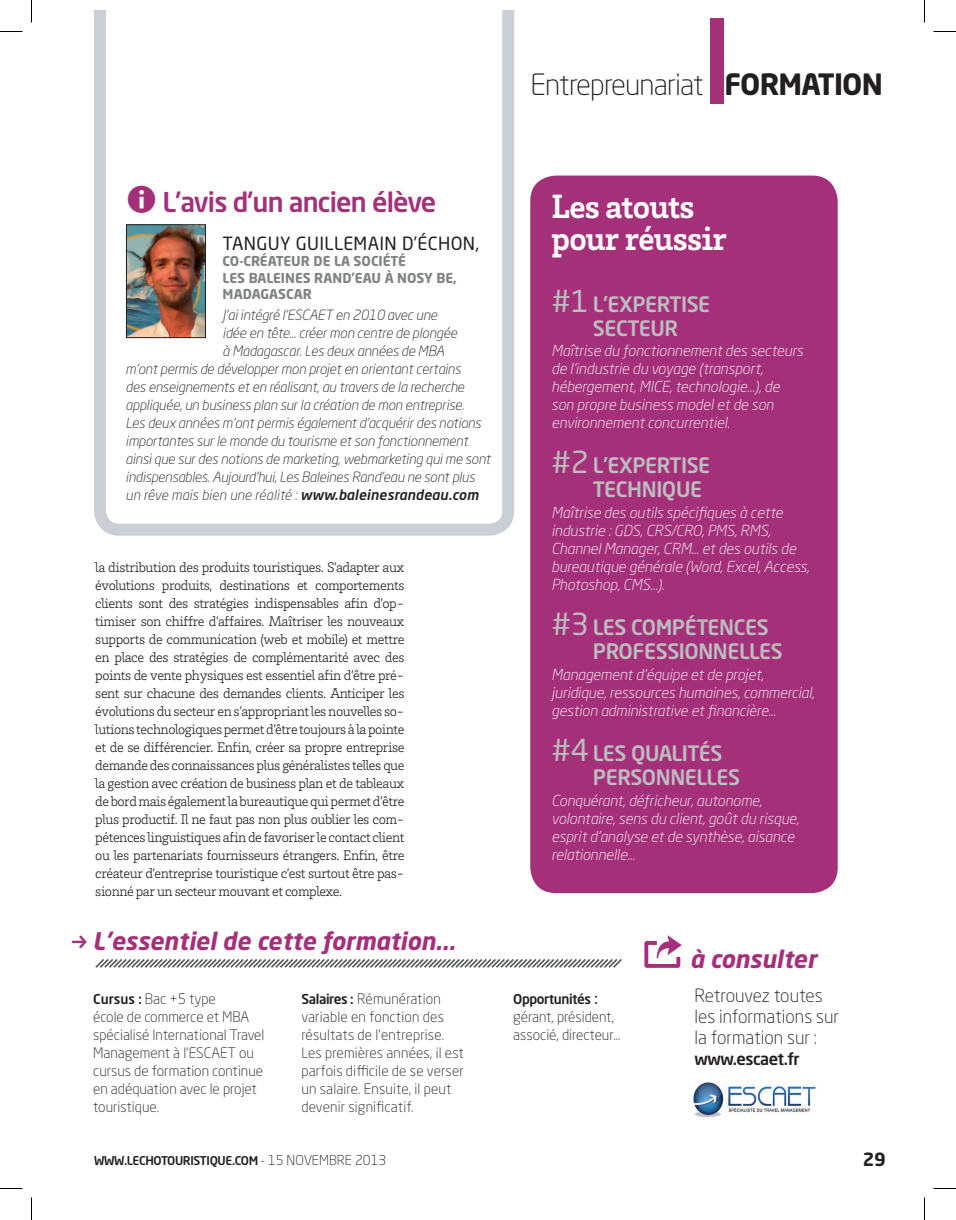
<style>
.page{position:relative;width:956px;height:1220px;background:#fff}
.page>*{position:absolute;margin:0;border:0;box-sizing:border-box;transform-origin:0 0}
.t1{font:54px "Modern Pictograms";color:#a5307a}
.t2{font:700 34.5px/31.5px "Brix Slab";letter-spacing:-.02em;color:#fff}
.t3{font:300 29.1px "Neo Sans Std";letter-spacing:-.03em;color:#231f20}
.t4{font:500 27px "Neo Sans Std";letter-spacing:-.03em;color:#a5307a}
.t5{font:italic 700 24px "Neo Sans Std";color:#a5307a}
.t6{font:500 21px/24px "Neo Sans Std";letter-spacing:-.02em;color:#bcbdc0}
.t7{font:300 18px/21px "Neo Sans Std";color:#231f20}
.t8{font:18px "Neo Sans Std";letter-spacing:.02em;color:#231f20}
.t9{font:700 18px "Neo Sans Std";color:#231f20}
.t10{font:500 16.5px "Neo Sans Std";color:#231f20}
.t11{font:italic 300 15px/18px "Neo Sans Std";color:#fff}
.t12{font:300 14.25px/18px "Brix Slab";letter-spacing:-.03em;color:#231f20;text-align:justify}
.t13{font:300 14.25px/18px "Neo Sans Std";color:#231f20}
.t14{font:italic 300 13.95px "Neo Sans Std";letter-spacing:-.01em;color:#231f20}
.t15{font:italic 300 13.95px "Neo Sans Std";letter-spacing:.01em;color:#231f20}
.t16{font:700 13.5px/16.2px "Neo Sans Std";color:#808285}
.t17{font:500 13.5px "Neo Sans Std";color:#231f20}
.t18{font:500 12px "Neo Sans Std";letter-spacing:-.03em;color:#231f20}
.s1{font-family:"Modern Pictograms";font-weight:400;font-size:42px}
.s2{font-weight:500}
.s3{font-weight:700}
.s4{font-weight:400;font-size:30px}
.s5{font-weight:500;font-size:13.5px}
.s6{font-family:"Times";font-weight:400;font-size:18px}
.s7{font-weight:300;font-size:13.5px}
</style>
<div class="page">
<svg style="left:94px;top:10px;width:420px;height:526px"></svg>
<img style="left:128px;top:227px;width:76px;height:109px">
<div style="left:126px;top:225px;width:80px;height:113px;border:1px solid #231f20"></div>
<div style="left:530px;top:176px;width:308px;height:717px;background:#a5307a;border-radius:26px"></div>
<div style="left:710px;top:18px;width:13px;height:86px;background:#a5307a"></div>
<img style="left:693px;top:1082px;width:123px;height:36px">
<svg style="left:95px;top:959px;width:527px;height:9px"></svg>
<svg style="left:0;top:31px;width:22px;height:1px"></svg>
<svg style="left:933px;top:31px;width:23px;height:1px"></svg>
<svg style="left:0;top:1188px;width:22px;height:1px"></svg>
<svg style="left:933px;top:1188px;width:23px;height:1px"></svg>
<svg style="left:31px;top:0;width:1px;height:22px"></svg>
<svg style="left:31px;top:1197px;width:1px;height:23px"></svg>
<svg style="left:924px;top:0;width:1px;height:22px"></svg>
<svg style="left:924px;top:1197px;width:1px;height:23px"></svg>
<h3 class="t4" style="left:126px;top:185px;width:312px"><span class="s1">=</span> L’AVIS D’UN ANCIEN ÉLÈVE</h3>
<p class="t8" style="left:223px;top:232px;width:258px">TANGUY GUILLEMAIN D’ÉCHON,</p>
<p class="t16" style="left:223px;top:253px;width:236px">CO-CRÉATEUR DE LA SOCIÉTÉ<br>LES BALEINES RAND’EAU À NOSY BE,<br>MADAGASCAR</p>
<p class="t14" style="left:223px;top:306px;width:216px">J’ai intégré l’ESCAET en 2010 avec une</p>
<p class="t14" style="left:223px;top:324px;width:236px">idée en tête... créer mon centre de plongée</p>
<p class="t14" style="left:223px;top:342px;width:223px">à Madagascar. Les deux années de MBA</p>
<p class="t14" style="left:126px;top:360px;width:337px">m’ont permis de développer mon projet en orientant certains</p>
<p class="t14" style="left:126px;top:378px;width:340px">des enseignements et en réalisant, au travers de la recherche</p>
<p class="t14" style="left:126px;top:396px;width:340px">appliquée, un business plan sur la création de mon entreprise.</p>
<p class="t14" style="left:126px;top:414px;width:357px">Les deux années m’ont permis également d’acquérir des notions</p>
<p class="t14" style="left:126px;top:432px;width:344px">importantes sur le monde du tourisme et son fonctionnement</p>
<p class="t14" style="left:126px;top:450px;width:366px">ainsi que sur des notions de marketing, webmarketing qui me sont</p>
<p class="t14" style="left:126px;top:468px;width:351px">indispensables. Aujourd’hui, Les Baleines Rand’eau ne sont plus</p>
<p class="t15" style="left:126px;top:486px;width:354px">un rêve mais bien une réalité : <span class="s2">www.baleinesrandeau.com</span></p>
<p class="t12" style="left:95px;top:557px;width:311px">la distribution des produits touristiques. S’adapter aux évolutions produits, destinations et comportements clients sont des stratégies indispensables afin d’op&shy;timiser son chiffre d’affaires. Maîtriser les nouveaux supports de communication (web et mobile) et mettre en place des stratégies de complémentarité avec des points de vente physiques est essentiel afin d’être pré&shy;sent sur chacune des demandes clients. Anticiper les évolutions du secteur en s’appropriant les nouvelles so&shy;lutions technologiques permet d’être toujours à la pointe et de se différencier. Enfin, créer sa propre entreprise demande des connaissances plus généralistes telles que la gestion avec création de business plan et de tableaux de bord mais également la bureautique qui permet d’être plus productif. Il ne faut pas non plus oublier les com&shy;pétences linguistiques afin de favoriser le contact client ou les partenariats fournisseurs étrangers. Enfin, être créateur d’entreprise touristique c’est surtout être pas&shy;sionné par un secteur mouvant et complexe.</p>
<h3 class="t3" style="left:531px;top:67px;width:354px">Entrepreunariat <span class="s3">FORMATION</span></h3>
<h2 class="t2" style="left:551px;top:189px;width:177px">Les atouts pour réussir</h2>
<h3 class="t6" style="left:551px;top:292px;width:160px;text-align:center"><span class="s4">#1</span> L’EXPERTISE<br>SECTEUR</h3>
<p class="t11" style="left:551px;top:341px;width:253px">Maîtrise du fonctionnement des secteurs de l’industrie du voyage (transport, hébergement, MICE, technologie…), de son propre business model et de son environnement concurrentiel.</p>
<h3 class="t6" style="left:593px;top:453px;width:119px;text-indent:-41px"><span class="s4">#2</span> L’EXPERTISE<br>TECHNIQUE</h3>
<p class="t11" style="left:551px;top:503px;width:259px">Maîtrise des outils spécifiques à cette industrie : GDS, CRS/CRO, PMS, RMS, Channel Manager, CRM… et des outils de bureautique générale (Word, Excel, Access, Photoshop, CMS…).</p>
<h3 class="t6" style="left:593px;top:615px;width:189px;text-indent:-41px"><span class="s4">#3</span> LES COMPÉTENCES<br>PROFESSIONNELLES</h3>
<p class="t11" style="left:551px;top:665px;width:264px">Management d’équipe et de projet, juridique, ressources humaines, commercial, gestion administrative et financière...</p>
<h3 class="t6" style="left:593px;top:741px;width:147px;text-indent:-41px"><span class="s4">#4</span> LES QUALITÉS<br>PERSONNELLES</h3>
<p class="t11" style="left:551px;top:791px;width:249px">Conquérant, défricheur, autonome, volontaire, sens du client, goût du risque, esprit d’analyse et de synthèse, aisance relationnelle...</p>
<h3 class="t5" style="left:93px;top:926px;width:364px">L’essentiel de cette formation...</h3>
<p class="t13" style="left:93px;top:989px;width:173px"><span class="s5">CURSUS :</span> Bac +5 type<br>école de commerce et MBA spécialisé International Travel<br>Management à l’ESCAET ou cursus de formation continue en adéquation avec le projet touristique.</p>
<p class="t13" style="left:302px;top:989px;width:164px"><span class="s5">SALAIRES :</span> Rémunération variable en fonction des résultats de l’entreprise.<br>Les premières années, il est parfois difficile de se verser un salaire. Ensuite, il peut devenir significatif.</p>
<p class="t17" style="left:513px;top:990px;width:87px">OPPORTUNITÉS <span class="s6">:</span></p>
<p class="t13" style="left:513px;top:1007px;width:109px">gérant, président, associé, directeur...</p>
<h1 class="t1" style="left:639px;top:924px;width:50px">o</h1>
<h3 class="t5" style="left:690px;top:943px;width:128px">à consulter</h3>
<p class="t7" style="left:639px;top:984px;width:34px">R</p>
<p class="t7" style="left:694px;top:984px;width:146px;text-indent:10px">etrouvez toutes les informations sur la formation sur :</p>
<p class="t10" style="left:694px;top:1048px;width:107px">WWW.ESCAET.FR</p>
<p class="t18" style="left:94px;top:1153px;width:294px">WWW.LECHOTOURISTIQUE.COM <span class="s7">- 15 nove mbre 2013</span></p>
<p class="t9" style="left:863px;top:1148px;width:25px">29</p>
</div>
